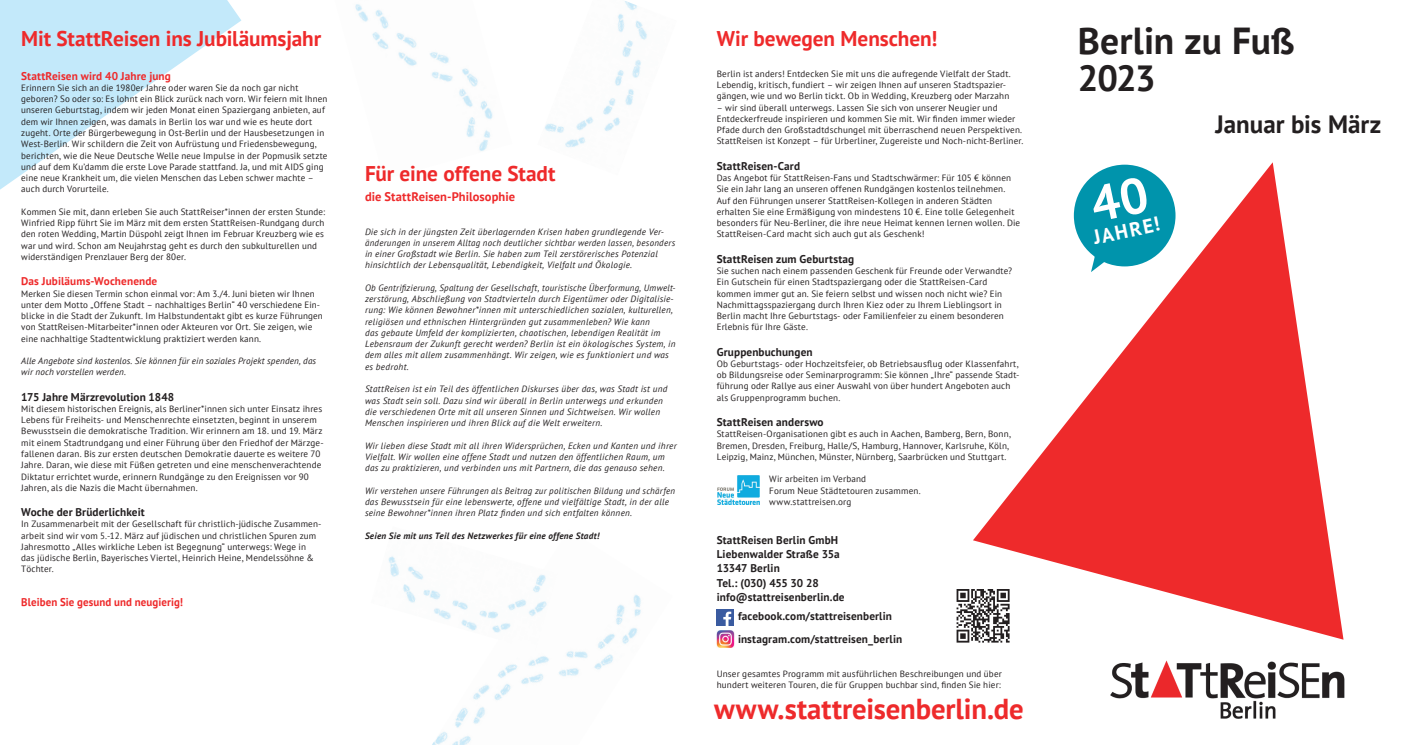
<style>
.page{position:relative;width:1407px;height:745px;background:#fff}
.page>*{position:absolute;margin:0;border:0;box-sizing:border-box;transform-origin:0 0}
.t1{font:700 37.5px "PT Sans";letter-spacing:.005em;color:#231f20}
.t2{font:700 36.25px "PT Sans";color:#231f20}
.t3{font:700 28.75px "PT Sans";letter-spacing:-.005em;color:#ee2a2b}
.t4{font:700 25px "PT Sans";color:#231f20}
.t5{font:700 21.25px "PT Sans";letter-spacing:-.005em;color:#ee2a2b}
.t6{font:700 20px "PT Sans";color:#fff}
.t7{font:700 12.5px "PT Sans";letter-spacing:.005em;color:#ee2a2b}
.t8{font:700 11.25px/14px "PT Sans";letter-spacing:.01em;color:#231f20}
.t9{font:700 11.25px "PT Sans";letter-spacing:.01em;color:#ee2a2b}
.t10{font:9.12px/11.2px "PT Sans";letter-spacing:.015em;color:#231f20}
.t11{font:italic 9.12px/11.2px "PT Sans";letter-spacing:.03em;color:#231f20}
.t12{font:italic 700 9.12px "PT Sans";letter-spacing:.03em;color:#231f20}
</style>
<div class="page">
<svg style="left:0;top:0;width:241px;height:189px;fill:#c3e9fa"></svg>
<img style="left:432px;top:595px;width:209px;height:149px">
<img style="left:355px;top:4px;width:138px;height:147px">
<img style="left:545px;top:1px;width:102px;height:147px">
<img style="left:388px;top:556px;width:169px;height:93px">
<svg style="left:973px;top:162px;width:370px;height:477px;fill:#ee2a2b"></svg>
<img style="left:1111px;top:660px;width:234px;height:58px">
<img style="left:717px;top:609px;width:16px;height:16px">
<img style="left:717px;top:630px;width:17px;height:17px">
<svg style="left:717px;top:475px;width:43px;height:30px"></svg>
<img style="left:717px;top:475px;width:42px;height:29px">
<img style="left:956px;top:588px;width:57px;height:55px">
<div style="left:1074px;top:164px;width:101px;height:102px;background:#0094ac;border-radius:50%"></div>
<svg style="left:1091px;top:253px;width:16px;height:19px"></svg>
<h3 class="t5" style="left:21px;top:24px;width:301px">Mit StattReisen ins Jubiläumsjahr</h3>
<p class="t9" style="left:21px;top:68px;width:151px">StattReisen wird 40 Jahre jung</p>
<p class="t10" style="left:21px;top:82px;width:308px">Erinnern Sie sich an die 1980er Jahre oder waren Sie da noch gar nicht geboren? So oder so: Es lohnt ein Blick zurück nach vorn. Wir feiern mit Ihnen unseren Geburtstag, indem wir jeden Monat einen Spaziergang anbieten, auf dem wir Ihnen zeigen, was damals in Berlin los war und wie es heute dort zugeht. Orte der Bürgerbewegung in Ost-Berlin und der Hausbesetzungen in West-Berlin. Wir schildern die Zeit von Aufrüstung und Friedensbewegung, berichten, wie die Neue Deutsche Welle neue Impulse in der Popmusik setzte und auf dem Ku’damm die erste Love Parade stattfand. Ja, und mit AIDS ging eine neue Krankheit um, die vielen Menschen das Leben schwer machte – auch durch Vorurteile.</p>
<p class="t10" style="left:21px;top:206px;width:305px">Kommen Sie mit, dann erleben Sie auch StattReiser*innen der ersten Stunde:<br>Winfried Ripp führt Sie im März mit dem ersten StattReisen-Rundgang durch den roten Wedding, Martin Düspohl zeigt Ihnen im Februar Kreuzberg wie es war und wird. Schon am Neujahrstag geht es durch den subkulturellen und widerständigen Prenzlauer Berg der 80er.</p>
<p class="t9" style="left:21px;top:273px;width:138px">Das Jubiläums-Wochenende</p>
<p class="t10" style="left:21px;top:287px;width:303px">Merken Sie diesen Termin schon einmal vor: Am 3./4. Juni bieten wir Ihnen unter dem Motto „Offene Stadt – nachhaltiges Berlin“ 40 verschiedene Ein&shy;blicke in die Stadt der Zukunft. Im Halbstundentakt gibt es kurze Führungen von StattReisen-Mitarbeiter*innen oder Akteuren vor Ort. Sie zeigen, wie eine nachhaltige Stadtentwicklung praktiziert werden kann.</p>
<p class="t11" style="left:21px;top:355px;width:296px">Alle Angebote sind kostenlos. Sie können für ein soziales Projekt spenden, das wir noch vorstellen werden.</p>
<p class="t8" style="left:21px;top:389px;width:154px">175 Jahre Märzrevolution 1848</p>
<p class="t10" style="left:21px;top:402px;width:304px">Mit diesem historischen Ereignis, als Berliner*innen sich unter Einsatz ihres Lebens für Freiheits- und Menschenrechte einsetzten, beginnt in unserem Bewusstsein die demokratische Tradition. Wir erinnern am 18. und 19. März mit einem Stadtrundgang und einer Führung über den Friedhof der Märzge&shy;fallenen daran. Bis zur ersten deutschen Demokratie dauerte es weitere 70<br>Jahre. Daran, wie diese mit Füßen getreten und eine menschenverachtende Diktatur errichtet wurde, erinnern Rundgänge zu den Ereignissen vor 90<br>Jahren, als die Nazis die Macht übernahmen.</p>
<p class="t8" style="left:21px;top:504px;width:125px">Woche der Brüderlichkeit</p>
<p class="t10" style="left:21px;top:518px;width:302px">In Zusammenarbeit mit der Gesellschaft für christlich-jüdische Zusammen&shy;arbeit sind wir vom 5.-12. März auf jüdischen und christlichen Spuren zum Jahresmotto „Alles wirkliche Leben ist Begegnung“ unterwegs: Wege in das jüdische Berlin, Bayerisches Viertel, Heinrich Heine, Mendelssöhne &amp; Töchter.</p>
<p class="t9" style="left:21px;top:594px;width:163px">Bleiben Sie gesund und neugierig!</p>
<h3 class="t5" style="left:365px;top:159px;width:192px">Für eine offene Stadt</h3>
<h3 class="t7" style="left:365px;top:188px;width:152px">die StattReisen-Philosophie</h3>
<p class="t11" style="left:365px;top:225px;width:312px">Die sich in der jüngsten Zeit überlagernden Krisen haben grundlegende Ver&shy;änderungen in unserem Alltag noch deutlicher sichtbar werden lassen, besonders in einer Großstadt wie Berlin. Sie haben zum Teil zerstörerisches Potenzial hinsichtlich der Lebensqualität, Lebendigkeit, Vielfalt und Ökologie.</p>
<p class="t11" style="left:365px;top:281px;width:312px">Ob Gentrifizierung, Spaltung der Gesellschaft, touristische Überformung, Umwelt&shy;zerstörung, Abschließung von Stadtvierteln durch Eigentümer oder Digitalisie&shy;rung: Wie können Bewohner*innen mit unterschiedlichen sozialen, kulturellen, religiösen und ethnischen Hintergründen gut zusammenleben? Wie kann<br>das gebaute Umfeld der komplizierten, chaotischen, lebendigen Realität im Lebensraum der Zukunft gerecht werden? Berlin ist ein ökologisches System, in dem alles mit allem zusammenhängt. Wir zeigen, wie es funktioniert und was es bedroht.</p>
<p class="t11" style="left:365px;top:383px;width:304px">StattReisen ist ein Teil des öffentlichen Diskurses über das, was Stadt ist und was Stadt sein soll. Dazu sind wir überall in Berlin unterwegs und erkunden die verschiedenen Orte mit all unseren Sinnen und Sichtweisen. Wir wollen Menschen inspirieren und ihren Blick auf die Welt erweitern.</p>
<p class="t11" style="left:365px;top:439px;width:313px">Wir lieben diese Stadt mit all ihren Widersprüchen, Ecken und Kanten und ihrer<br>Vielfalt. Wir wollen eine offene Stadt und nutzen den öffentlichen Raum, um das zu praktizieren, und verbinden uns mit Partnern, die das genauso sehen.</p>
<p class="t11" style="left:365px;top:484px;width:312px">Wir verstehen unsere Führungen als Beitrag zur politischen Bildung und schärfen das Bewusstsein für eine lebenswerte, offene und vielfältige Stadt, in der alle seine Bewohner*innen ihren Platz finden und sich entfalten können.</p>
<p class="t12" style="left:365px;top:529px;width:236px">Seien Sie mit uns Teil des Netzwerkes für eine offene Stadt!</p>
<h3 class="t5" style="left:717px;top:24px;width:222px">Wir bewegen Menschen!</h3>
<p class="t10" style="left:717px;top:68px;width:295px">Berlin ist anders! Entdecken Sie mit uns die aufregende Vielfalt der Stadt.<br>Lebendig, kritisch, fundiert – wir zeigen Ihnen auf unseren Stadtspazier&shy;gängen, wie und wo Berlin tickt. Ob in Wedding, Kreuzberg oder Marzahn</p>
<p class="t10" style="left:717px;top:101px;width:308px">– wir sind überall unterwegs. Lassen Sie sich von unserer Neugier und Entdeckerfreude inspirieren und kommen Sie mit. Wir finden immer wieder Pfade durch den Großstadtdschungel mit überraschend neuen Perspektiven.<br>StattReisen ist Konzept – für Urberliner, Zugereiste und Noch-nicht-Berliner.</p>
<p class="t8" style="left:717px;top:158px;width:85px">StattReisen-Card</p>
<p class="t10" style="left:717px;top:172px;width:305px">Das Angebot für StattReisen-Fans und Stadtschwärmer: Für 105 € können Sie ein Jahr lang an unseren offenen Rundgängen kostenlos teilnehmen.<br>Auf den Führungen unserer StattReisen-Kollegen in anderen Städten erhalten Sie eine Ermäßigung von mindestens 10 €. Eine tolle Gelegenheit besonders für Neu-Berliner, die ihre neue Heimat kennen lernen wollen. Die StattReisen-Card macht sich auch gut als Geschenk!</p>
<p class="t8" style="left:717px;top:251px;width:139px">StattReisen zum Geburtstag</p>
<p class="t10" style="left:717px;top:265px;width:297px">Sie suchen nach einem passenden Geschenk für Freunde oder Verwandte?<br>Ein Gutschein für einen Stadtspaziergang oder die StattReisen-Card kommen immer gut an. Sie feiern selbst und wissen noch nicht wie? Ein Nachmittagsspaziergang durch Ihren Kiez oder zu Ihrem Lieblingsort in Berlin macht Ihre Geburtstags- oder Familienfeier zu einem besonderen Erlebnis für Ihre Gäste.</p>
<p class="t8" style="left:717px;top:344px;width:97px">Gruppenbuchungen</p>
<p class="t10" style="left:717px;top:357px;width:304px">Ob Geburtstags- oder Hochzeitsfeier, ob Betriebsausflug oder Klassenfahrt, ob Bildungsreise oder Seminarprogramm: Sie können „Ihre“ passende Stadt&shy;führung oder Rallye aus einer Auswahl von über hundert Angeboten auch als Gruppenprogramm buchen.</p>
<p class="t8" style="left:717px;top:414px;width:108px">StattReisen anderswo</p>
<p class="t10" style="left:717px;top:428px;width:295px">StattReisen-Organisationen gibt es auch in Aachen, Bamberg, Bern, Bonn,<br>Bremen, Dresden, Freiburg, Halle/S, Hamburg, Hannover, Karlsruhe, Köln,<br>Leipzig, Mainz, München, Münster, Nürnberg, Saarbrücken und Stuttgart.</p>
<p class="t10" style="left:769px;top:473px;width:153px">Wir arbeiten im Verband<br>Forum Neue Städtetouren zusammen. www.stattreisen.org</p>
<p class="t8" style="left:717px;top:532px;width:129px">StattReisen Berlin GmbH<br>Liebenwalder Straße 35a<br>13347 Berlin<br>Tel.: (030) 455 30 28 info@stattreisenberlin.de</p>
<p class="t8" style="left:738px;top:604px;width:166px;line-height:22.5px">facebook.com/stattreisenberlin instagram.com/stattreisen_berlin</p>
<p class="t10" style="left:717px;top:667px;width:287px">Unser gesamtes Programm mit ausführlichen Beschreibungen und über hundert weiteren Touren, die für Gruppen buchbar sind, finden Sie hier:</p>
<h3 class="t3" style="left:714px;top:689px;width:311px">www.stattreisenberlin.de</h3>
<h1 class="t1" style="left:1078px;top:16px;width:218px">Berlin zu Fuß</h1>
<h2 class="t2" style="left:1078px;top:54px;width:79px">2023</h2>
<h3 class="t4" style="left:1215px;top:108px;width:167px">Januar bis März</h3>
<h3 class="t6" style="left:1091px;top:224px;width:69px;rotate:-12deg">JAHRE!</h3>
</div>
